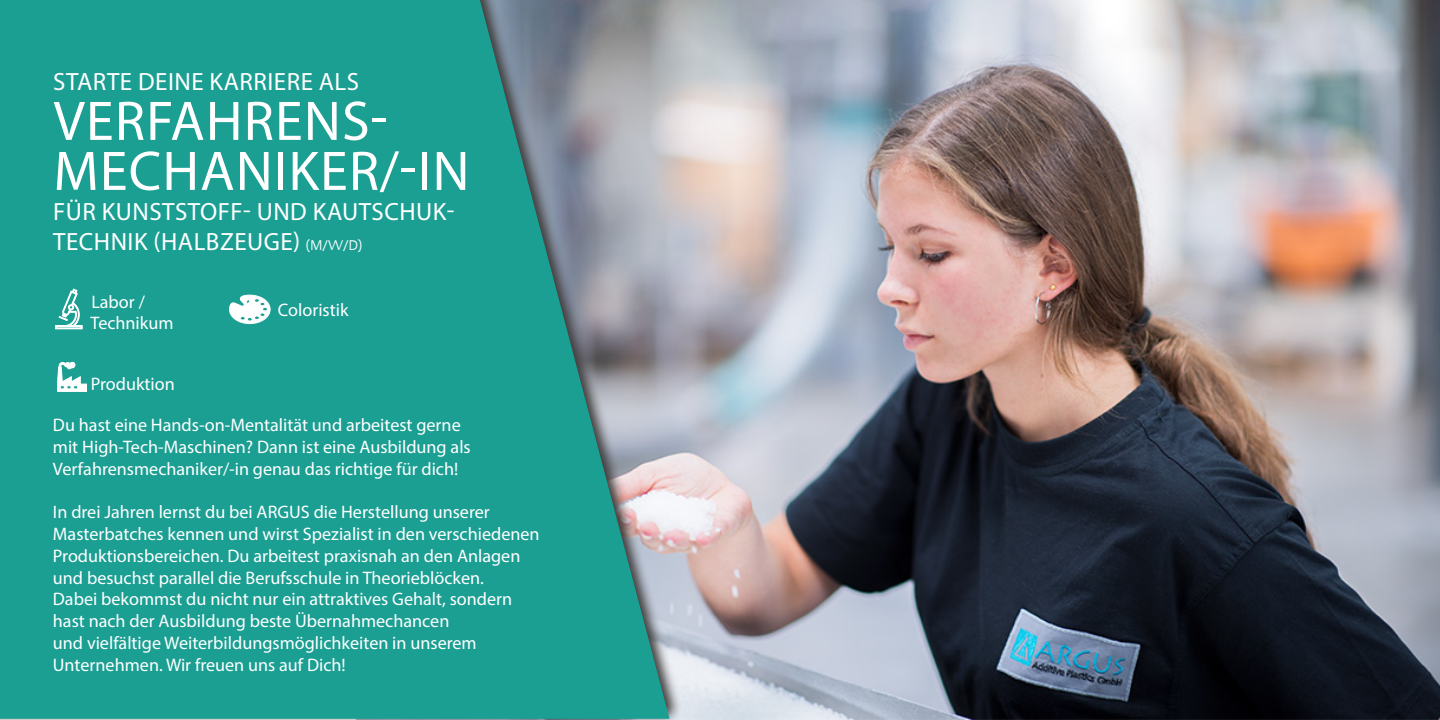
<style>
.page{position:relative;width:1440px;height:720px;background:#fff}
.page>*{position:absolute;margin:0;border:0;box-sizing:border-box;transform-origin:0 0}
.Titel{font:56.25px/50px "Myriad Pro";letter-spacing:.02em;color:#fff}
.Titel-2{font:25px/30px "Myriad Pro";letter-spacing:.02em;color:#fff}
.Textkörper{font:18.12px/21.8px "Myriad Pro";color:#fff}
.Produkttext_-_Name_N{font:18.12px "Myriad Pro";color:#fff}
.s1{font-family:"Linotype Ergo";font-size:16.25px}
</style>
<div class="page">
<img style="left:683px;top:0;width:757px;height:719px">
<svg style="left:0;top:0;width:683px;height:720px;background:#c5c4cb"></svg>
<svg style="left:0;top:0;width:670px;height:719px;background:#2c9e95"></svg>
<svg style="left:55px;top:289px;width:27px;height:40px"></svg>
<svg style="left:229px;top:295px;width:42px;height:29px"></svg>
<svg style="left:57px;top:362px;width:29px;height:30px"></svg>
<p class="Titel-2" style="left:53px;top:66px;width:308px">STARTE DEINE KARRIERE ALS</p>
<p class="Titel" style="left:53px;top:95px;width:418px">VERFAHRENS-<br>MECHANIKER/-IN</p>
<p class="Titel-2" style="left:53px;top:196px;width:403px">FÜR KUNSTSTOFF- UND KAUTSCHUK-<br>TECHNIK (HALBZEUGE) <span class="s1">(M/W/D)</span></p>
<p class="Textkörper" style="left:91px;top:290px;width:55px">Labor /</p>
<p class="Textkörper" style="left:91px;top:312px;width:84px">Technikum</p>
<p class="Produkttext_-_Name_N" style="left:278px;top:299px;width:72px">Coloristik</p>
<p class="Textkörper" style="left:91px;top:373px;width:86px">Produktion</p>
<p class="Textkörper" style="left:53px;top:414px;width:419px">Du hast eine Hands-on-Mentalität und arbeitest gerne mit High-Tech-Maschinen? Dann ist eine Ausbildung als<br>Verfahrensmechaniker/-in genau das richtige für dich!</p>
<p class="Textkörper" style="left:53px;top:501px;width:488px">In drei Jahren lernst du bei ARGUS die Herstellung unserer Masterbatches kennen und wirst Spezialist in den verschiedenen Produktionsbereichen. Du arbeitest praxisnah an den Anlagen und besuchst parallel die Berufsschule in Theorieblöcken.</p>
<p class="Textkörper" style="left:53px;top:588px;width:461px">Dabei bekommst du nicht nur ein attraktives Gehalt, sondern hast nach der Ausbildung beste Übernahmechancen<br>und vielfältige Weiterbildungsmöglichkeiten in unserem Unternehmen. Wir freuen uns auf Dich!</p>
</div>
